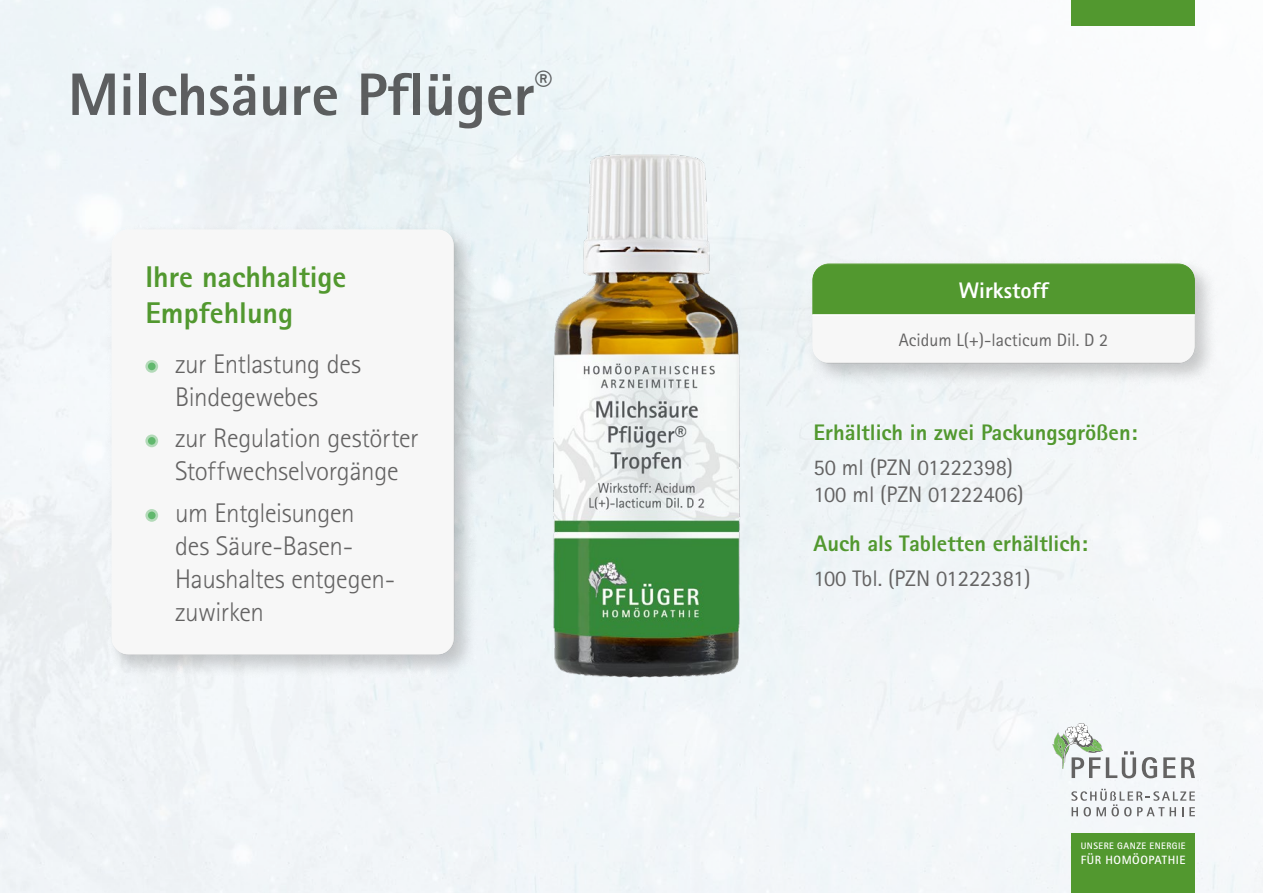
<style>
.page{position:relative;width:1263px;height:893px;background:#f2f6f9}
.page>*{position:absolute;margin:0;border:0;box-sizing:border-box;transform-origin:0 0}
.t1{font:800 60px "Rotis Sans Serif";color:#646363}
.t2{font:800 30px/36px "Rotis Sans Serif";color:#52982f}
.t3{font:300 27px/33px "Rotis Sans Serif";letter-spacing:-.015em;color:#646363}
.t4{font:800 22.5px "Rotis Sans Serif";color:#52982f}
.t5{font:22.5px/27px "Rotis Sans Serif";color:#646363}
.t6{font:800 22.5px "Rotis Sans Serif";color:#fff}
.t7{font:18px "Rotis Sans Serif";color:#646363}
.t8{font:700 12px "Rotis Sans Serif";letter-spacing:.045em;color:#fff}
.t9{font:700 9.3px "Rotis Sans Serif";letter-spacing:.05em;color:#fff}
</style>
<div class="page">
<svg style="left:1142px;top:757px;width:15px;height:21px"></svg>
<svg style="left:1163px;top:757px;width:32px;height:21px"></svg>
<svg style="left:1071px;top:789px;width:124px;height:27px"></svg>
<svg style="left:1052px;top:723px;width:84px;height:55px"></svg>
<div style="left:1071px;top:833px;width:124px;height:60px;background:#52982f"></div>
<div style="left:1071px;top:0;width:124px;height:26px;background:#52982f"></div>
<div style="left:806px;top:257px;width:413px;height:130px;background:#000;opacity:.2"></div>
<div style="left:812px;top:262px;width:383px;height:91px;background:#fff;opacity:.5"></div>
<div style="left:812px;top:269px;width:384px;height:95px;background:#000;opacity:.3"></div>
<hr style="left:812px;top:314px;width:383px;height:2px;background:#fff">
<div style="left:106px;top:223px;width:372px;height:456px;background:#000;opacity:.2"></div>
<div style="left:111px;top:234px;width:345px;height:422px;background:#f7f7f7"></div>
<svg style="left:145px;top:360px;width:13px;height:13px"></svg>
<div style="left:148px;top:363px;width:8px;height:7px;background:#61b86d;border-radius:50%"></div>
<svg style="left:145px;top:434px;width:13px;height:13px"></svg>
<div style="left:148px;top:437px;width:8px;height:8px;background:#61b86d;border-radius:50%"></div>
<svg style="left:145px;top:509px;width:13px;height:13px"></svg>
<div style="left:148px;top:512px;width:8px;height:7px;background:#61b86d;border-radius:50%"></div>
<img style="left:473px;top:132px;width:358px;height:580px">
<h1 class="t1" style="left:68px;top:56px;width:486px">Milchsäure Pflüger<sup>®</sup></h1>
<p class="t2" style="left:145px;top:258px;width:203px">Ihre nachhaltige<br>Empfehlung</p>
<p class="t3" style="left:175px;top:347px;width:187px">zur Entlastung des<br>Bindegewebes</p>
<p class="t3" style="left:175px;top:422px;width:245px">zur Regulation gestörter<br>Stoffwechselvorgänge</p>
<p class="t3" style="left:175px;top:496px;width:218px">um Entgleisungen des Säure-Basen-<br>Haushaltes entgegen&shy;zuwirken</p>
<p class="t6" style="left:959px;top:276px;width:91px">Wirkstoff</p>
<p class="t7" style="left:899px;top:329px;width:211px">Acidum L(+)-lacticum Dil. D 2</p>
<p class="t4" style="left:814px;top:418px;width:325px">Erhältlich in zwei Packungsgrößen:</p>
<p class="t5" style="left:814px;top:454px;width:211px">50 ml (PZN 01222398)<br>100 ml (PZN 01222406)</p>
<p class="t4" style="left:814px;top:529px;width:276px">Auch als Tabletten erhältlich:</p>
<p class="t5" style="left:814px;top:565px;width:219px">100 Tbl. (PZN 01222381)</p>
<p class="t9" style="left:1081px;top:840px;width:106px">UNSERE GANZE ENERGIE</p>
<p class="t8" style="left:1081px;top:852px;width:106px">FÜR HOMÖOPATHIE</p>
</div>
